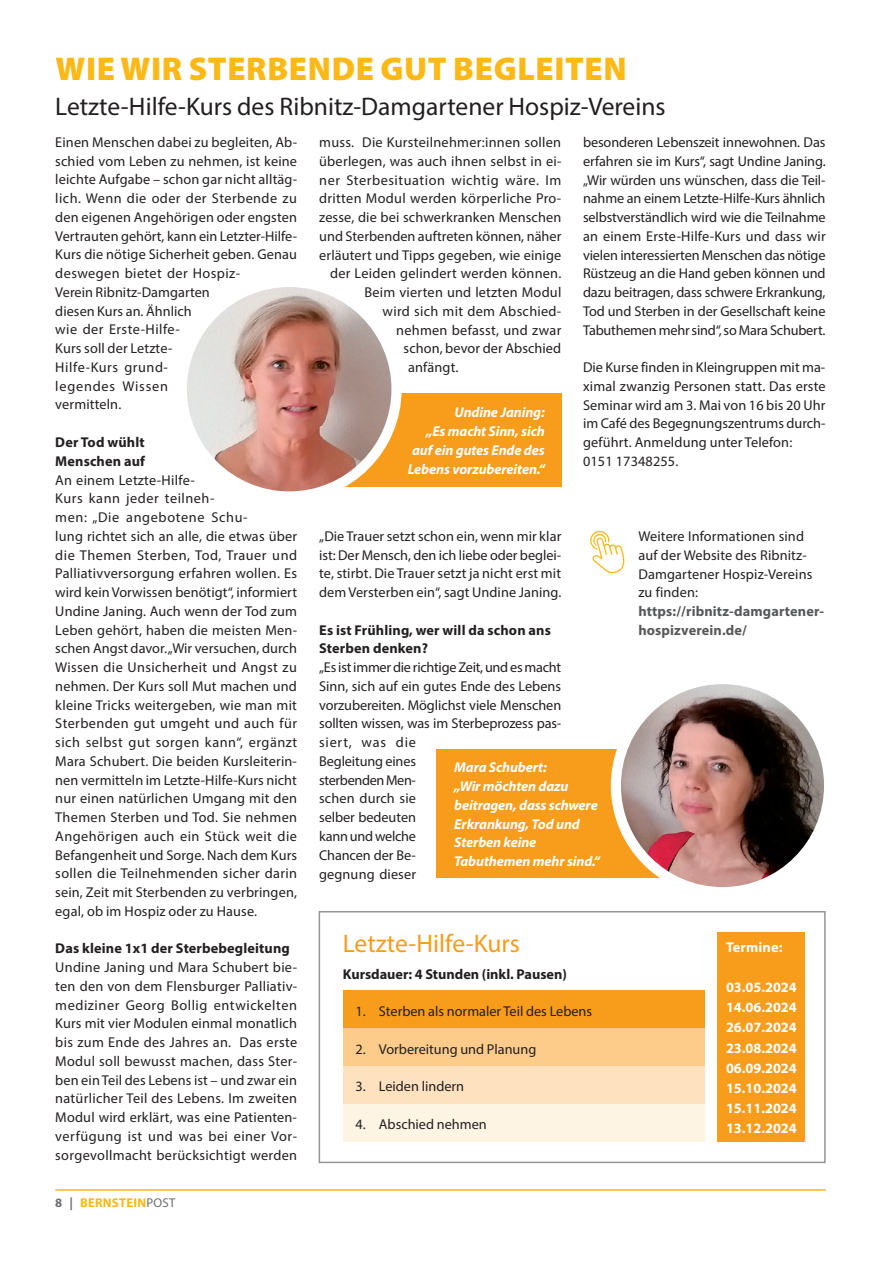
<style>
.page{position:relative;width:881px;height:1263px;background:#fff}
.page>*{position:absolute;margin:0;border:0;box-sizing:border-box;transform-origin:0 0}
.t1{font:900 33px "Myriad Pro";letter-spacing:.02em;color:#fcb814}
.t2{font:25.5px "Myriad Pro";color:#231f20}
.t3{font:25.5px "Myriad Pro";color:#f89c1c}
.t4{font:14.25px/18.8px "Myriad Pro";letter-spacing:.01em;color:#231f20}
.t5{font:14.25px/18.8px "Myriad Pro";letter-spacing:-.01em;color:#231f20}
.t6{font:italic 700 14.25px/18.8px "Myriad Pro";letter-spacing:-.01em;color:#fff;text-align:right}
.t7{font:700 14.25px/18.8px "Myriad Pro";letter-spacing:.01em;color:#231f20}
.t8{font:700 14.25px/20.2px "Myriad Pro";color:#fff;text-align:justify}
.t9{font:700 14.25px/18.8px "Myriad Pro";letter-spacing:.01em;color:#57585a}
.t10{font:14.25px "Myriad Pro";letter-spacing:.04em;color:#231f20}
.t11{font:700 12.75px "Myriad Pro";letter-spacing:.02em;color:#fcb814}
.s1{color:#6c6d70}
.s2{font-weight:400;color:#6c6d70}
</style>
<div class="page">
<hr style="left:55px;top:1189px;width:770px;height:2px;background:#fcb814">
<div style="left:295px;top:393px;width:266px;height:94px;background:#f89c1c"></div>
<img style="left:182px;top:282px;width:214px;height:214px;border-radius:107px">
<div style="left:177px;top:277px;width:224px;height:225px;border:10px solid #fff;border-radius:50%"></div>
<div style="left:436px;top:750px;width:228px;height:128px;background:#f89c1c"></div>
<img style="left:615px;top:679px;width:213px;height:213px;border-radius:107px">
<div style="left:610px;top:674px;width:223px;height:223px;border:10px solid #fff;border-radius:50%"></div>
<div style="left:318px;top:911px;width:507px;height:252px;background:#fff;border:2px solid #939598"></div>
<div style="left:343px;top:990px;width:361px;height:38px;background:#f89c1c"></div>
<div style="left:343px;top:1028px;width:361px;height:38px;background:#fdcb8a"></div>
<div style="left:343px;top:1066px;width:361px;height:38px;background:#fee2c0"></div>
<div style="left:343px;top:1104px;width:361px;height:38px;background:#fef4e4"></div>
<svg style="left:590px;top:530px;width:35px;height:43px"></svg>
<div style="left:717px;top:932px;width:87px;height:210px;background:#f89c1c"></div>
<h1 class="t1" style="left:56px;top:47px;width:572px">WIE WIR STERBENDE GUT BEGLEITEN</h1>
<h2 class="t2" style="left:55px;top:91px;width:611px">Letzte-Hilfe-Kurs des Ribnitz-Damgartener Hospiz-Vereins</h2>
<p class="t4" style="left:55px;top:133px;width:243px">Einen Menschen dabei zu begleiten, Ab&shy;schied vom Leben zu nehmen, ist keine leichte Aufgabe – schon gar nicht alltäg&shy;lich. Wenn die oder der Sterbende zu den eigenen Angehörigen oder engsten<br>Vertrauten gehört, kann ein Letzter-Hilfe-<br>Kurs die nötige Sicherheit geben. Genau deswegen bietet der Hospiz-<br>Verein Ribnitz-Damgarten<br>diesen Kurs an. Ähnlich<br>wie der Erste-Hilfe-<br>Kurs soll der Letzte-<br>Hilfe-Kurs grund-<br>legendes Wissen<br>vermitteln.</p>
<p class="t7" style="left:55px;top:432px;width:91px">Der Tod wühlt<br>Menschen auf</p>
<p class="t4" style="left:55px;top:470px;width:243px">An einem Letzte-Hilfe-<br>Kurs kann jeder teilneh-<br>men: „Die angebotene Schu-<br>lung richtet sich an alle, die etwas über die Themen Sterben, Tod, Trauer und Palliativversorgung erfahren wollen. Es wird kein Vorwissen benötigt“, informiert Undine Janing. Auch wenn der Tod zum Leben gehört, haben die meisten Men&shy;schen Angst davor. „Wir versuchen, durch Wissen die Unsicherheit und Angst zu nehmen. Der Kurs soll Mut machen und kleine Tricks weitergeben, wie man mit Sterbenden gut umgeht und auch für sich selbst gut sorgen kann“, ergänzt Mara Schubert. Die beiden Kursleiterin&shy;nen vermitteln im Letzte-Hilfe-Kurs nicht nur einen natürlichen Umgang mit den Themen Sterben und Tod. Sie nehmen Angehörigen auch ein Stück weit die Befangenheit und Sorge. Nach dem Kurs sollen die Teilnehmenden sicher darin sein, Zeit mit Sterbenden zu verbringen, egal, ob im Hospiz oder zu Hause.</p>
<p class="t7" style="left:55px;top:939px;width:236px">Das kleine 1x1 der Sterbebegleitung</p>
<p class="t4" style="left:55px;top:958px;width:243px;text-align:justify">Undine Janing und Mara Schubert bie&shy;ten den von dem Flensburger Palliativ&shy;mediziner Georg Bollig entwickelten Kurs mit vier Modulen einmal monatlich bis zum Ende des Jahres an. Das erste Modul soll bewusst machen, dass Ster&shy;ben ein Teil des Lebens ist – und zwar ein natürlicher Teil des Lebens. Im zweiten Modul wird erklärt, was eine Patienten&shy;verfügung ist und was bei einer Vor&shy;sorgevollmacht berücksichtigt werden</p>
<p class="t4" style="left:319px;top:133px;width:243px">muss. Die Kursteilnehmer:innen sollen</p>
<p class="t4" style="left:319px;top:151px;width:244px">überlegen, was auch ihnen selbst in ei-</p>
<p class="t10" style="left:319px;top:171px;width:243px">ner Sterbesituation wichtig wäre. Im</p>
<p class="t4" style="left:319px;top:189px;width:243px">dritten Modul werden körperliche Pro-</p>
<p class="t4" style="left:319px;top:208px;width:243px">zesse, die bei schwerkranken Menschen</p>
<p class="t4" style="left:319px;top:226px;width:243px">und Sterbenden auftreten können, näher</p>
<p class="t4" style="left:319px;top:245px;width:243px">erläutert und Tipps gegeben, wie einige</p>
<p class="t4" style="left:330px;top:264px;width:233px">der Leiden gelindert werden können.</p>
<p class="t4" style="left:364px;top:283px;width:198px">Beim vierten und letzten Modul</p>
<p class="t4" style="left:382px;top:301px;width:180px">wird sich mit dem Abschied-</p>
<p class="t4" style="left:396px;top:320px;width:167px">nehmen befasst, und zwar</p>
<p class="t4" style="left:403px;top:339px;width:159px">schon, bevor der Abschied</p>
<p class="t4" style="left:408px;top:358px;width:52px">anfängt.</p>
<p class="t4" style="left:583px;top:133px;width:244px;text-align:justify">besonderen Lebenszeit innewohnen. Das erfahren sie im Kurs“, sagt Undine Janing. „Wir würden uns wünschen, dass die Teil&shy;nahme an einem Letzte-Hilfe-Kurs ähnlich selbstverständlich wird wie die Teilnahme an einem Erste-Hilfe-Kurs und dass wir vielen interessierten Menschen das nötige Rüstzeug an die Hand geben können und dazu beitragen, dass schwere Erkrankung, Tod und Sterben in der Gesellschaft keine Tabuthemen mehr sind“, so Mara Schubert.</p>
<p class="t4" style="left:583px;top:358px;width:244px">Die Kurse finden in Kleingruppen mit ma&shy;ximal zwanzig Personen statt. Das erste Seminar wird am 3. Mai von 16 bis 20 Uhr im Café des Begegnungszentrums durch&shy;geführt. Anmeldung unter Telefon:<br>0151 17348255.</p>
<p class="t6" style="left:407px;top:403px;width:138px">Undine Janing:<br>„Es macht Sinn, sich auf ein gutes Ende des<br>Lebens vorzubereiten.“</p>
<p class="t4" style="left:638px;top:527px;width:175px">Weitere Informationen sind auf der Website des Ribnitz-<br>Damgartener Hospiz-Vereins zu finden:</p>
<p class="t9" style="left:638px;top:601px;width:187px">https://ribnitz-damgartener&shy;hospizverein.de/</p>
<p class="t4" style="left:319px;top:526px;width:243px;text-align:justify">„Die Trauer setzt schon ein, wenn mir klar ist: Der Mensch, den ich liebe oder beglei&shy;te, stirbt. Die Trauer setzt ja nicht erst mit dem Versterben ein“, sagt Undine Janing.</p>
<p class="t7" style="left:319px;top:620px;width:233px">Es ist Frühling, wer will da schon ans<br>Sterben denken?</p>
<p class="t5" style="left:319px;top:658px;width:243px">„Es ist immer die richtige Zeit, und es macht<br>Sinn, sich auf ein gutes Ende des Lebens vorzubereiten. Möglichst viele Menschen sollten wissen, was im Sterbeprozess pas&shy;siert, was die<br>Begleitung eines<br>sterbenden Men-<br>schen durch sie<br>selber bedeuten<br>kann und welche<br>Chancen der Be-<br>gegnung dieser</p>
<p class="t6" style="left:454px;top:758px;width:147px;text-align:left">Mara Schubert:<br>„Wir möchten dazu beitragen, dass schwere<br>Erkrankung, Tod und<br>Sterben keine<br>Tabuthemen mehr sind.“</p>
<h2 class="t3" style="left:343px;top:927px;width:178px">Letzte-Hilfe-Kurs</h2>
<p class="t7" style="left:343px;top:964px;width:225px">Kursdauer: 4 Stunden (inkl. Pausen)</p>
<p class="t4" style="left:355px;top:1002px;width:238px">1. Sterben als normaler Teil des Lebens</p>
<p class="t4" style="left:355px;top:1039px;width:182px">2. Vorbereitung und Planung</p>
<p class="t4" style="left:355px;top:1077px;width:110px">3. Leiden lindern</p>
<p class="t4" style="left:355px;top:1114px;width:133px">4. Abschied nehmen</p>
<p class="t8" style="left:725px;top:936px;width:58px">Termine:</p>
<p class="t8" style="left:725px;top:976px;width:72px">03.05.2024<br>14.06.2024<br>26.07.2024<br>23.08.2024<br>06.09.2024<br>15.10.2024<br>15.11.2024<br>13.12.2024</p>
<p class="t11" style="left:55px;top:1195px;width:121px"><span class="s1">8 |</span> BERNSTEIN<span class="s2">POST</span></p>
</div>
